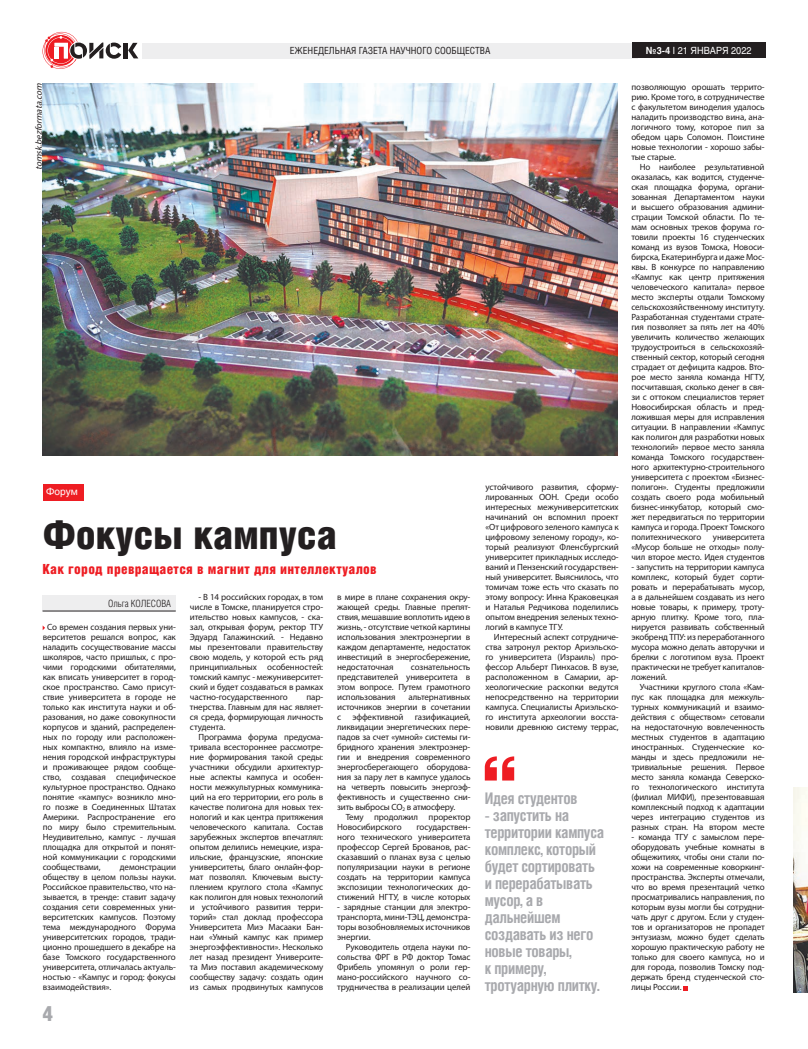
<style>
.page{position:relative;width:808px;height:1049px;background:#fff}
.page>*{position:absolute;margin:0;border:0;box-sizing:border-box;transform-origin:0 0}
.t1{font:40px "Helios Cond Black C";letter-spacing:-.01em;color:#231f20;scale:1.05 1}
.t2{font:21.1px "Helios Cond Black C";color:#a8a9ad}
.t3{font:700 16px/17px "Helios Cond C";letter-spacing:-.02em;color:#a8a9ad;scale:.96 1}
.t4{font:14px "Helios Cond Black C";letter-spacing:.02em;color:#ee1d23}
.t5{font:10px "Helios Cond Light C";color:#231f20}
.t6{font:10px "Helios C";color:#fff}
.t7{font:9.8px "Helios Cond C";color:#231f20}
.t8{font:9.8px "Helios C";color:#fff;scale:.93 1}
.t9{font:9px/10px "Myriad Pro";letter-spacing:-.015em;color:#231f20;text-align:justify}
.t10{font:italic 9px "Myriad Pro";color:#231f20}
.s1{font-weight:700}
</style>
<div class="page">
<hr style="left:124px;top:43px;width:4px;height:15px;background:#231f20">
<svg style="left:128px;top:43px;width:10px;height:15px"></svg>
<svg style="left:43px;top:32px;width:78px;height:37px"></svg>
<div style="left:142px;top:43px;width:496px;height:16px;background:#eeeeef"></div>
<div style="left:632px;top:43px;width:133px;height:15px;background:#231f20"></div>
<svg style="left:485px;top:756px;width:29px;height:24px"></svg>
<svg style="left:683px;top:986px;width:5px;height:4px"></svg>
<div style="left:43px;top:484px;width:41px;height:16px;background:#ee1d23"></div>
<div style="left:43px;top:595px;width:133px;height:16px;background:#eeeeef"></div>
<hr style="left:43px;top:611px;width:133px;height:1px;background:#231f20">
<img style="left:43px;top:84px;width:575px;height:372px">
<img style="left:794px;top:787px;width:14px;height:205px">
<p class="t7" style="left:290px;top:45px;width:202px">ЕЖЕНЕДЕЛЬНАЯ ГАЗЕТА НАУЧНОГО СООБЩЕСТВА</p>
<p class="t8" style="left:646px;top:44px;width:115px"><span class="s1">№3-4</span> I 21 ЯНВАРЯ 2022</p>
<p class="t10" style="left:33px;top:170px;width:88px;rotate:-90deg">tomsk.bezformata.com</p>
<p class="t6" style="left:46px;top:486px;width:33px">Форум</p>
<h1 class="t1" style="left:42px;top:512px;width:282px">Фокусы кампуса</h1>
<h3 class="t4" style="left:42px;top:561px;width:336px">Как город превращается в магнит для интеллектуалов</h3>
<p class="t5" style="left:108px;top:597px;width:64px">Ольга КОЛЕСОВА</p>
<p class="t9" style="left:43px;top:622px;width:135px;text-indent:5px">Со времен создания первых уни&shy;верситетов решался вопрос, как наладить сосуществование массы школяров, часто пришлых, с про&shy;чими городскими обитателями, как вписать университет в город&shy;ское пространство. Само присут&shy;ствие университета в городе не только как института науки и об&shy;разования, но даже совокупности корпусов и зданий, распределен&shy;ных по городу или расположен&shy;ных компактно, влияло на изме&shy;нения городской инфраструктуры и проживающее рядом сообще&shy;ство, создавая специфическое культурное пространство. Однако понятие «кампус» возникло мно&shy;го позже в Соединенных Штатах Америки. Распространение его по миру было стремительным.<br>Неудивительно, кампус - лучшая площадка для открытой и понят&shy;ной коммуникации с городскими сообществами,</p>
<p class="t9" style="left:43px;top:862px;width:135px;text-indent:77px">демонстрации обществу в целом пользы науки.<br>Российское правительство, что на&shy;зывается, в тренде: ставит задачу создания сети современных уни&shy;верситетских кампусов. Поэтому тема международного Форума университетских городов, тради&shy;ционно прошедшего в декабре на базе Томского государственного университета, отличалась актуаль&shy;ностью - «Кампус и город: фокусы взаимодействия».</p>
<h2 class="t2" style="left:43px;top:1001px;width:12px">4</h2>
<p class="t9" style="left:190px;top:592px;width:135px;text-indent:9px">- В 14 российских городах, в том числе в Томске, планируется стро&shy;ительство новых кампусов, - ска&shy;зал, открывая форум, ректор ТГУ Эдуард Галажинский. - Недавно мы презентовали правительству свою модель, у которой есть ряд принципиальных особенностей: томский кампус - межуниверситет&shy;ский и будет создаваться в рамках частно-государственного</p>
<p class="t9" style="left:190px;top:692px;width:135px;text-indent:116px">пар&shy;тнерства. Главным для нас являет&shy;ся среда, формирующая личность студента.</p>
<p class="t9" style="left:190px;top:732px;width:135px;text-indent:9px">Программа форума предусма&shy;тривала всестороннее рассмотре&shy;ние формирования такой среды: участники обсудили архитектур&shy;ные аспекты кампуса и особен&shy;ности межкультурных коммуника&shy;ций на его территории, его роль в качестве полигона для новых тех&shy;нологий и как центра притяжения человеческого капитала. Состав зарубежных экспертов впечатлял: опытом делились немецкие, изра&shy;ильские, французские, японские университеты, благо онлайн-фор&shy;мат позволял. Ключевым высту&shy;плением круглого стола «Кампус как полигон для новых технологий и устойчивого развития терри&shy;торий» стал доклад профессора Университета Миэ Масааки Бан&shy;наи «Умный кампус как пример энергоэффективности». Несколько лет назад президент Университе&shy;та Миэ поставил академическому сообществу задачу: создать один из самых продвинутых кампусов</p>
<p class="t9" style="left:337px;top:592px;width:135px">в мире в плане сохранения окру&shy;жающей среды. Главные препят&shy;ствия, мешавшие воплотить идею в жизнь, - отсутствие четкой картины использования электроэнергии в каждом департаменте, недостаток инвестиций в энергосбережение, недостаточная</p>
<p class="t9" style="left:337px;top:662px;width:135px;text-indent:74px">сознательность представителей университета в этом вопросе. Путем грамотного использования</p>
<p class="t9" style="left:337px;top:692px;width:135px;text-indent:71px">альтернативных источников энергии в сочетании с эффективной газификацией, ликвидации энергетических пере&shy;падов за счет «умной» системы ги&shy;бридного хранения электроэнер&shy;гии и внедрения современного энергосберегающего оборудова&shy;ния за пару лет в кампусе удалось на четверть повысить энергоэф&shy;фективность и существенно сни&shy;зить выбросы CO<sub>2</sub> в атмосферу.</p>
<p class="t9" style="left:337px;top:812px;width:135px;text-indent:9px">Тему продолжил проректор<br>Новосибирского</p>
<p class="t9" style="left:337px;top:822px;width:135px;text-indent:79px">государствен&shy;ного технического университета профессор Сергей Брованов, рас&shy;сказавший о планах вуза с целью популяризации науки в регионе создать на территории кампуса экспозиции технологических до&shy;стижений НГТУ, в числе которых</p>
<p class="t9" style="left:337px;top:902px;width:135px">- зарядные станции для электро&shy;транспорта, мини-ТЭЦ, демонстра&shy;торы возобновляемых источников энергии.</p>
<p class="t9" style="left:337px;top:942px;width:135px;text-indent:9px">Руководитель отдела науки по&shy;сольства ФРГ в РФ доктор Томас Фрибель упомянул о роли гер&shy;мано-российского научного со&shy;трудничества в реализации целей</p>
<p class="t9" style="left:485px;top:482px;width:135px">устойчивого развития, сформу&shy;лированных ООН. Среди особо интересных межуниверситетских начинаний он вспомнил проект «От цифрового зеленого кампуса к цифровому зеленому городу», ко&shy;торый реализуют Фленсбургский университет прикладных исследо&shy;ваний и Пензенский государствен&shy;ный университет. Выяснилось, что томичам тоже есть что сказать по этому вопросу: Инна Краковецкая и Наталья Редчикова поделились опытом внедрения зеленых техно&shy;логий в кампусе ТГУ.</p>
<p class="t9" style="left:485px;top:632px;width:135px;text-indent:9px">Интересный аспект сотрудниче&shy;ства затронул ректор Ариэльско&shy;го университета (Израиль) про&shy;фессор Альберт Пинхасов. В вузе, расположенном в Самарии, ар&shy;хеологические раскопки ведутся непосредственно на территории кампуса. Специалисты Ариэльско&shy;го института археологии восста&shy;новили древнюю систему террас,</p>
<h3 class="t3" style="left:485px;top:789px;width:98px">Идея студентов</h3>
<h3 class="t3" style="left:485px;top:806px;width:126px">- запустить на территории кампуса комплекс, который будет сортировать и перерабатывать мусор, а в дальнейшем создавать из него новые товары,<br>к примеру, тротуарную плитку.</h3>
<p class="t9" style="left:631px;top:82px;width:135px">позволяющую орошать террито&shy;рию. Кроме того, в сотрудничестве с факультетом виноделия удалось наладить производство вина, ана&shy;логичного тому, которое пил за обедом царь Соломон. Поистине новые технологии - хорошо забы&shy;тые старые.</p>
<p class="t9" style="left:631px;top:162px;width:135px;text-indent:9px">Но наиболее результативной оказалась, как водится, студенче&shy;ская площадка форума, органи&shy;зованная Департаментом науки и высшего образования админи&shy;страции Томской области. По те&shy;мам основных треков форума го&shy;товили проекты 16 студенческих команд из вузов Томска, Новоси&shy;бирска, Екатеринбурга и даже Мос&shy;квы. В конкурсе по направлению «Кампус как центр притяжения человеческого капитала» первое место эксперты отдали Томскому сельскохозяйственному институту.<br>Разработанная студентами страте&shy;гия позволяет за пять лет на 40% увеличить количество желающих трудоустроиться в сельскохозяй&shy;ственный сектор, который сегодня страдает от дефицита кадров. Вто&shy;рое место заняла команда НГТУ, посчитавшая, сколько денег в свя&shy;зи с оттоком специалистов теряет Новосибирская область и пред&shy;ложившая меры для исправления ситуации. В направлении «Кампус как полигон для разработки новых технологий» первое место заняла команда Томского государствен&shy;ного архитектурно-строительного университета с проектом «Бизнес&shy;полигон». Студенты предложили создать своего рода мобильный бизнес-инкубатор, который смо&shy;жет передвигаться по территории кампуса и города. Проект Томского политехнического</p>
<p class="t9" style="left:631px;top:532px;width:135px;text-indent:82px">университета «Мусор больше не отходы» полу&shy;чил второе место. Идея студентов</p>
<p class="t9" style="left:631px;top:562px;width:135px">- запустить на территории кампуса комплекс, который будет сорти&shy;ровать и перерабатывать мусор, а в дальнейшем создавать из него новые товары, к примеру, троту&shy;арную плитку. Кроме того, пла&shy;нируется развивать собственный экобренд ТПУ: из переработанного мусора можно делать авторучки и брелки с логотипом вуза. Проект практически не требует капиталов&shy;ложений.</p>
<p class="t9" style="left:631px;top:682px;width:135px;text-indent:9px">Участники круглого стола «Кам&shy;пус как площадка для межкуль&shy;турных коммуникаций и взаимо&shy;действия с обществом» сетовали на недостаточную вовлеченность местных студентов в адаптацию иностранных. Студенческие ко&shy;манды и здесь предложили не&shy;тривиальные решения. Первое место заняла команда Северско&shy;го технологического института (филиал МИФИ), презентовавшая комплексный подход к адаптации через интеграцию студентов из разных стран. На втором месте</p>
<p class="t9" style="left:631px;top:832px;width:135px">- команда ТГУ с замыслом пере&shy;оборудовать учебные комнаты в общежитиях, чтобы они стали по&shy;хожи на современные коворкинг&shy;пространства. Эксперты отмечали, что во время презентаций четко просматривались направления, по которым вузы могли бы сотрудни&shy;чать друг с другом. Если у студен&shy;тов и организаторов не пропадет энтузиазм, можно будет сделать хорошую практическую работу не только для своего кампуса, но и для города, позволив Томску под&shy;держать бренд студенческой сто&shy;лицы России.</p>
</div>
